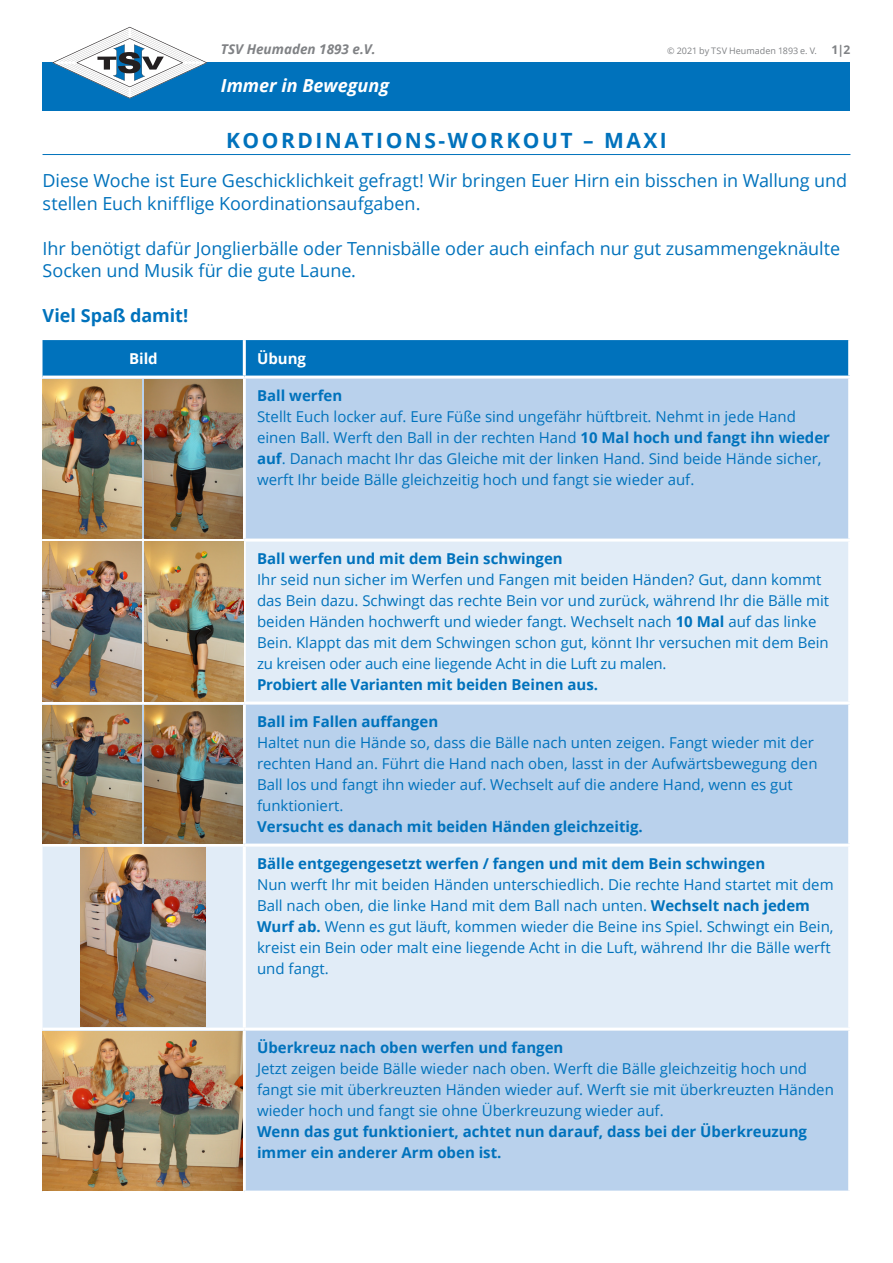
<style>
.page{position:relative;width:893px;height:1263px;background:#fff}
.page>*{position:absolute;margin:0;border:0;box-sizing:border-box;transform-origin:0 0}
.t1{font:700 21px "Open Sans";letter-spacing:.12em;color:#0072bc}
.t2{font:18px/22.5px "Open Sans";letter-spacing:-.005em;color:#0072bc}
.t3{font:italic 700 18px "Open Sans";color:#fff}
.t4{font:700 18px "Open Sans";letter-spacing:-.005em;color:#0072bc}
.t5{font:15px/21px "Open Sans";color:#0072bc}
.t6{font:700 15px "Open Sans";color:#0072bc}
.t7{font:700 15px "Open Sans";color:#fff}
.t8{font:italic 700 13.5px "Open Sans";color:#808285}
.t9{font:9px "Open Sans";letter-spacing:.005em;color:#808285}
.s1{font-weight:700;font-size:12px}
.s2{font-weight:700}
</style>
<div class="page">
<div style="left:43px;top:62px;width:807px;height:49px;background:#0072bc"></div>
<svg style="left:53px;top:27px;width:154px;height:71px"></svg>
<hr style="left:43px;top:154px;width:807px;height:1px;background:#0072bc">
<div style="left:43px;top:340px;width:805px;height:36px;background:#0072bc"></div>
<div style="left:43px;top:379px;width:805px;height:811px;background:#b9d1ec"></div>
<svg style="left:43px;top:542px;width:805px;height:485px;background:#d5e4f3"></svg>
<hr style="left:243px;top:340px;width:3px;height:36px;background:#fff">
<hr style="left:243px;top:379px;width:3px;height:160px;background:#fff">
<hr style="left:43px;top:539px;width:201px;height:3px;background:#fff">
<hr style="left:244px;top:539px;width:607px;height:3px;background:#fff">
<hr style="left:243px;top:542px;width:3px;height:160px;background:#fff">
<hr style="left:43px;top:702px;width:201px;height:3px;background:#fff">
<hr style="left:244px;top:702px;width:607px;height:3px;background:#fff">
<hr style="left:243px;top:705px;width:3px;height:138px;background:#fff">
<hr style="left:43px;top:843px;width:201px;height:3px;background:#fff">
<hr style="left:244px;top:843px;width:607px;height:3px;background:#fff">
<hr style="left:243px;top:846px;width:3px;height:181px;background:#fff">
<hr style="left:43px;top:1027px;width:201px;height:3px;background:#fff">
<hr style="left:244px;top:1027px;width:607px;height:3px;background:#fff">
<hr style="left:243px;top:1030px;width:3px;height:160px;background:#fff">
<img style="left:43px;top:379px;width:99px;height:159px">
<img style="left:144px;top:379px;width:99px;height:159px">
<img style="left:144px;top:542px;width:99px;height:160px">
<img style="left:43px;top:542px;width:99px;height:160px">
<img style="left:43px;top:705px;width:99px;height:138px">
<img style="left:144px;top:705px;width:98px;height:138px">
<img style="left:80px;top:847px;width:125px;height:180px">
<img style="left:43px;top:1031px;width:200px;height:159px">
<p class="t8" style="left:221px;top:39px;width:156px">TSV Heumaden 1893 e.V.</p>
<p class="t3" style="left:221px;top:73px;width:170px">Immer in Bewegung</p>
<p class="t9" style="left:667px;top:44px;width:185px">© 2021 by TSV Heumaden 1893 e. V. <span class="s1">1|2</span></p>
<p class="t1" style="left:226px;top:125px;width:442px">KOORDINATIONS-WORKOUT – MAXI</p>
<p class="t2" style="left:43px;top:169px;width:806px">Diese Woche ist Eure Geschicklichkeit gefragt! Wir bringen Euer Hirn ein bisschen in Wallung und stellen Euch knifflige Koordinationsaufgaben.</p>
<p class="t2" style="left:43px;top:236px;width:799px">Ihr benötigt dafür Jonglierbälle oder Tennisbälle oder auch einfach nur gut zusammengeknäulte<br>Socken und Musik für die gute Laune.</p>
<p class="t4" style="left:43px;top:303px;width:147px">Viel Spaß damit!</p>
<p class="t7" style="left:129px;top:348px;width:30px">Bild</p>
<p class="t7" style="left:257px;top:348px;width:51px">Übung</p>
<p class="t6" style="left:257px;top:385px;width:87px">Ball werfen</p>
<p class="t5" style="left:257px;top:406px;width:575px">Stellt Euch locker auf. Eure Füße sind ungefähr hüftbreit. Nehmt in jede Hand einen Ball. Werft den Ball in der rechten Hand <span class="s2">10 Mal hoch und fangt ihn wieder auf</span>. Danach macht Ihr das Gleiche mit der linken Hand. Sind beide Hände sicher, werft Ihr beide Bälle gleichzeitig hoch und fangt sie wieder auf.</p>
<p class="t6" style="left:257px;top:548px;width:307px">Ball werfen und mit dem Bein schwingen</p>
<p class="t5" style="left:257px;top:569px;width:574px">Ihr seid nun sicher im Werfen und Fangen mit beiden Händen? Gut, dann kommt das Bein dazu. Schwingt das rechte Bein vor und zurück, während Ihr die Bälle mit beiden Händen hochwerft und wieder fangt. Wechselt nach <span class="s2">10 Mal</span> auf das linke Bein. Klappt das mit dem Schwingen schon gut, könnt Ihr versuchen mit dem Bein zu kreisen oder auch eine liegende Acht in die Luft zu malen.<br><span class="s2">Probiert alle Varianten mit beiden Beinen aus.</span></p>
<p class="t6" style="left:257px;top:711px;width:183px">Ball im Fallen auffangen</p>
<p class="t5" style="left:257px;top:732px;width:562px">Haltet nun die Hände so, dass die Bälle nach unten zeigen. Fangt wieder mit der rechten Hand an. Führt die Hand nach oben, lasst in der Aufwärtsbewegung den Ball los und fangt ihn wieder auf. Wechselt auf die andere Hand, wenn es gut funktioniert.<br><span class="s2">Versucht es danach mit beiden Händen gleichzeitig.</span></p>
<p class="t6" style="left:257px;top:853px;width:510px">Bälle entgegengesetzt werfen / fangen und mit dem Bein schwingen</p>
<p class="t5" style="left:257px;top:874px;width:578px">Nun werft Ihr mit beiden Händen unterschiedlich. Die rechte Hand startet mit dem Ball nach oben, die linke Hand mit dem Ball nach unten. <span class="s2">Wechselt nach jedem Wurf ab.</span> Wenn es gut läuft, kommen wieder die Beine ins Spiel. Schwingt ein Bein, kreist ein Bein oder malt eine liegende Acht in die Luft, während Ihr die Bälle werft und fangt.</p>
<p class="t6" style="left:257px;top:1037px;width:308px">Überkreuz nach oben werfen und fangen</p>
<p class="t5" style="left:257px;top:1058px;width:578px">Jetzt zeigen beide Bälle wieder nach oben. Werft die Bälle gleichzeitig hoch und fangt sie mit überkreuzten Händen wieder auf. Werft sie mit überkreuzten Händen wieder hoch und fangt sie ohne Überkreuzung wieder auf.<br><span class="s2">Wenn das gut funktioniert, achtet nun darauf, dass bei der Überkreuzung immer ein anderer Arm oben ist.</span></p>
</div>
